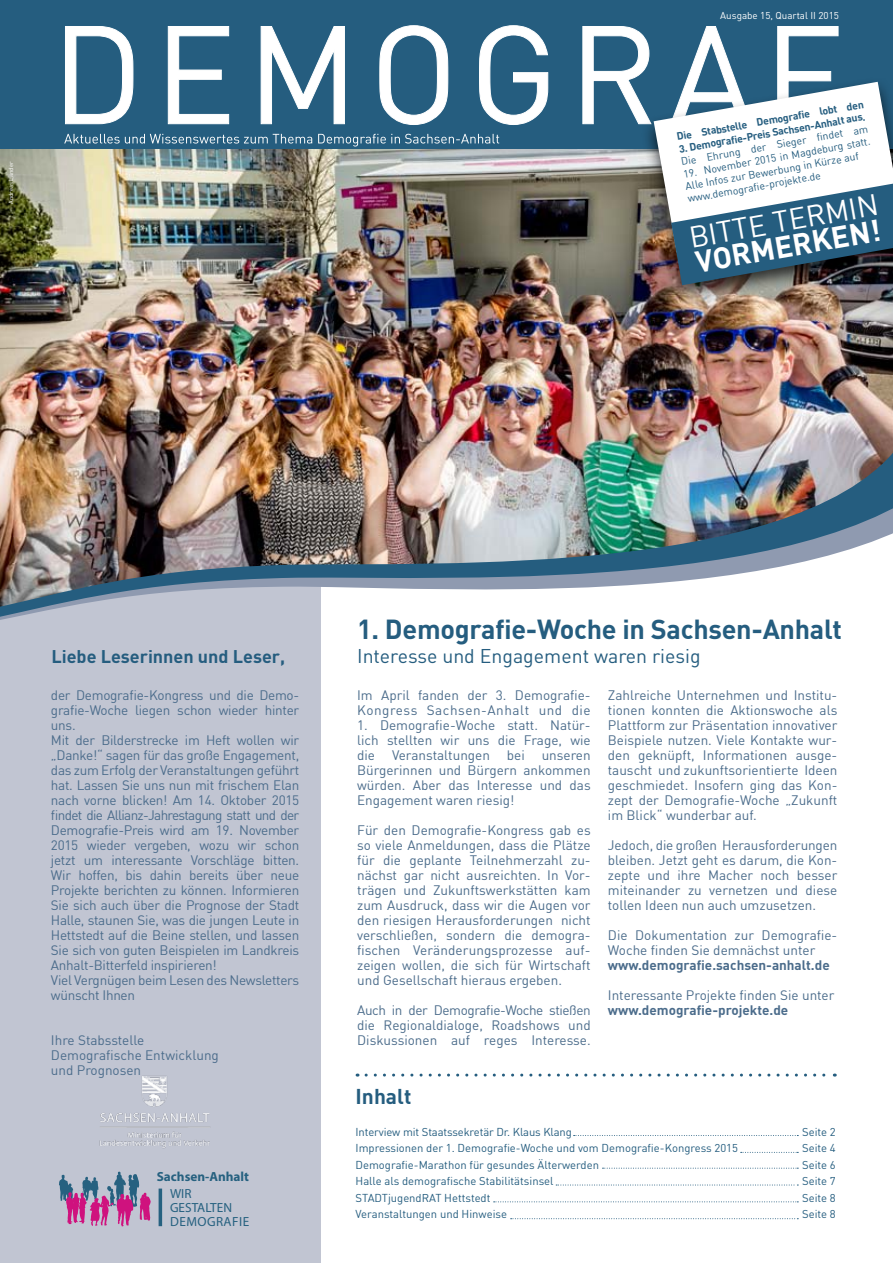
<style>
.page{position:relative;width:893px;height:1263px;background:#fff}
.page>*{position:absolute;margin:0;border:0;box-sizing:border-box;transform-origin:0 0}
.t1{font:700 29.85px "DIN";color:#fff}
.t2{font:29.25px "DIN";color:#fff}
.t3{font:700 27px "DIN";letter-spacing:-.01em;color:#255d7f}
.t4{font:700 21px "DIN";color:#255d7f}
.t5{font:19.5px "DIN";color:#255d7f}
.t6{font:700 18px "DIN";color:#255d7f}
.t7{font:13.5px/15px "DIN";letter-spacing:-.02em;color:#4b6c8b;text-align:justify}
.t8{font:13.5px/15px "DIN";color:#4b6c8b}
.t9{font:700 13.5px "DIN";color:#4b6c8b}
.t10{font:13.5px/15px "DIN";letter-spacing:.025em;color:#4b6c8b}
.t11{font:13.2px/14.2px "Myriad Pro";color:#266180}
.t12{font:700 13.2px "Myriad Pro";color:#266180}
.t13{font:11.25px/16.5px "DIN";color:#255d7f}
.t14{font:10.5px/12.6px "DIN";color:#255d7f}
.t15{font:700 10.5px "DIN";color:#255d7f}
.t16{font:9.9px "DIN";color:#fff}
.t17{font:6px "DIN";color:#fff}
</style>
<div class="page">
<div style="left:0;top:148px;width:320px;height:1115px;background:#c1c5d2"></div>
<img style="left:0;top:149px;width:893px;height:465px">
<div style="left:0;top:0;width:893px;height:149px;background:#255d7f"></div>
<svg style="left:65px;top:25px;width:774px;height:100px"></svg>
<svg style="left:64px;top:134px;width:435px;height:12px"></svg>
<img style="left:99px;top:1075px;width:111px;height:74px">
<svg style="left:366px;top:1073px;width:469px;height:3px"></svg>
<svg style="left:574px;top:1135px;width:224px;height:1px"></svg>
<svg style="left:741px;top:1152px;width:57px;height:1px"></svg>
<svg style="left:602px;top:1168px;width:196px;height:1px"></svg>
<svg style="left:556px;top:1184px;width:242px;height:1px"></svg>
<svg style="left:494px;top:1201px;width:304px;height:1px"></svg>
<svg style="left:511px;top:1218px;width:287px;height:1px"></svg>
<svg style="left:59px;top:1171px;width:92px;height:55px"></svg>
<hr style="left:159px;top:1188px;width:3px;height:38px;background:#266180">
<div style="left:640px;top:77px;width:253px;height:230px;background:#000;opacity:.75"></div>
<svg style="left:654px;top:82px;width:239px;height:203px"></svg>
<p class="t16" style="left:720px;top:9px;width:120px">Ausgabe 15, Quartal II 2015</p>
<p class="t15" style="left:676px;top:130px;width:191px;rotate:-10deg">Die Stabstelle Demografi e lobt den</p>
<p class="t15" style="left:678px;top:142px;width:191px;rotate:-10deg">3. Demografi e-Preis Sachsen-Anhalt aus.</p>
<p class="t14" style="left:680px;top:155px;width:191px;rotate:-10deg">Die Ehrung der Sieger fi ndet am</p>
<p class="t14" style="left:682px;top:168px;width:191px;rotate:-10deg">19. November 2015 in Magdeburg statt.<br>Alle Infos zur Bewerbung in Kürze auf</p>
<p class="t17" style="left:7px;top:204px;width:44px;rotate:-90deg">Andreas Lander</p>
<p class="t14" style="left:687px;top:192px;width:136px;rotate:-10deg">www.demografi e-projekte.de</p>
<h2 class="t2" style="left:686px;top:220px;width:193px;rotate:-10deg">BITTE TERMIN</h2>
<h1 class="t1" style="left:693px;top:243px;width:189px;rotate:-10deg">VORMERKEN!</h1>
<h3 class="t6" style="left:51px;top:644px;width:235px">Liebe Leserinnen und Leser,</h3>
<p class="t7" style="left:51px;top:687px;width:250px;text-align:left">der Demografie-Kongress und die Demo&shy;grafie-Woche liegen schon wieder hinter uns.<br>Mit der Bilderstrecke im Heft wollen wir „Danke!“ sagen für das große Engagement, das zum Erfolg der Veranstaltungen geführt hat. Lassen Sie uns nun mit frischem Elan nach vorne blicken! Am 14. Oktober 2015 findet die Allianz-Jahrestagung statt und der Demografie-Preis wird am 19. November 2015 wieder vergeben, wozu wir schon jetzt um interessante Vorschläge bitten.<br>Wir hoffen, bis dahin bereits über neue Projekte berichten zu können. Informieren Sie sich auch über die Prognose der Stadt Halle, staunen Sie, was die jungen Leute in Hettstedt auf die Beine stellen, und lassen Sie sich von guten Beispielen im Landkreis Anhalt-Bitterfeld inspirieren!<br>Viel Vergnügen beim Lesen des Newsletters wünscht Ihnen</p>
<p class="t8" style="left:51px;top:1032px;width:169px">Ihre Stabsstelle<br>Demografische Entwicklung und Prognosen</p>
<p class="t12" style="left:157px;top:1168px;width:94px">Sachsen-Anhalt</p>
<p class="t11" style="left:170px;top:1186px;width:81px">WIR<br>GESTALTEN<br>DEMOGRAFIE</p>
<h3 class="t3" style="left:357px;top:612px;width:486px">1. Demografie-Woche in Sachsen-Anhalt</h3>
<h3 class="t5" style="left:357px;top:644px;width:345px">Interesse und Engagement waren riesig</h3>
<p class="t10" style="left:357px;top:687px;width:235px">Im April fanden der 3. Demografie-<br>Kongress Sachsen-Anhalt und die</p>
<p class="t7" style="left:357px;top:717px;width:235px">1. Demografie-Woche statt. Natür&shy;lich stellten wir uns die Frage, wie die</p>
<p class="t7" style="left:608px;top:687px;width:231px">Zahlreiche Unternehmen und Institu&shy;tionen konnten die Aktionswoche als Plattform zur Präsentation innovativer Beispiele nutzen. Viele Kontakte wur&shy;den geknüpft, Informationen ausge&shy;tauscht und zukunftsorientierte Ideen geschmiedet. Insofern ging das Kon&shy;zept der Demografie-Woche „Zukunft im Blick“ wunderbar auf.</p>
<p class="t7" style="left:608px;top:837px;width:231px">Jedoch, die großen Herausforderungen bleiben. Jetzt geht es darum, die Kon&shy;zepte und ihre Macher noch besser miteinander zu vernetzen und diese tollen Ideen nun auch umzusetzen.</p>
<p class="t8" style="left:608px;top:927px;width:231px">Die Dokumentation zur Demografie-<br>Woche finden Sie demnächst unter</p>
<p class="t9" style="left:608px;top:956px;width:223px">www.demografie.sachsen-anhalt.de</p>
<p class="t8" style="left:608px;top:987px;width:228px">Interessante Projekte finden Sie unter</p>
<p class="t9" style="left:608px;top:1001px;width:182px">www.demografie-projekte.de</p>
<p class="t8" style="left:392px;top:747px;width:99px">Veranstaltungen</p>
<p class="t7" style="left:507px;top:747px;width:19px">bei</p>
<p class="t7" style="left:357px;top:747px;width:235px;text-indent:185px">unseren Bürgerinnen und Bürgern ankommen würden. Aber das Interesse und das Engagement waren riesig!</p>
<p class="t7" style="left:357px;top:822px;width:235px">Für den Demografie-Kongress gab es so viele Anmeldungen, dass die Plätze für die geplante Teilnehmerzahl zu&shy;nächst gar nicht ausreichten. In Vor&shy;trägen und Zukunftswerkstätten kam zum Ausdruck, dass wir die Augen vor den riesigen Herausforderungen nicht verschließen, sondern die demogra&shy;fischen Veränderungsprozesse auf&shy;zeigen wollen, die sich für Wirtschaft und Gesellschaft hieraus ergeben.</p>
<p class="t7" style="left:357px;top:1002px;width:235px">Auch in der Demografie-Woche stießen die Regionaldialoge, Roadshows und Diskussionen auf reges Interesse.</p>
<h3 class="t4" style="left:356px;top:1083px;width:57px">Inhalt</h3>
<p class="t13" style="left:356px;top:1123px;width:384px">Interview mit Staatssekretär Dr. Klaus Klang<br>Impressionen der 1. Demografie-Woche und vom Demografie-Kongress 2015<br>Demografie-Marathon für gesundes Älterwerden<br>Halle als demografische Stabilitätsinsel<br>STADTjugendRAT Hettstedt<br>Veranstaltungen und Hinweise</p>
<p class="t13" style="left:802px;top:1123px;width:35px;text-align:justify">Seite 2<br>Seite 4<br>Seite 6<br>Seite 7<br>Seite 8<br>Seite 8</p>
</div>
